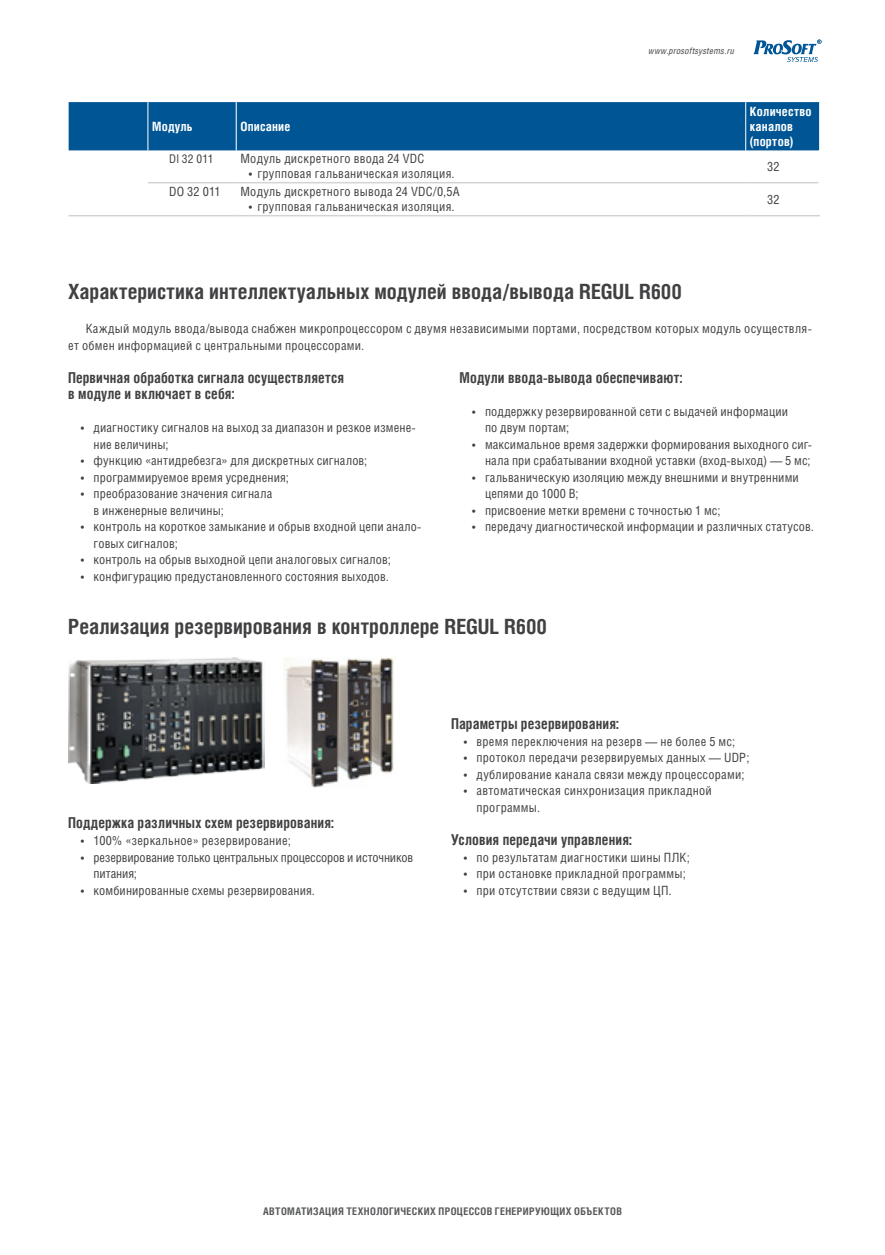
<style>
.page{position:relative;width:885px;height:1255px;background:#fff}
.page>*{position:absolute;margin:0;border:0;box-sizing:border-box;transform-origin:0 0}
.t1{font:700 21px "Helios Cond";color:#414042}
.t2{font:700 15px/16.5px "Helios Cond";letter-spacing:.01em;color:#414042;scale:.95 1}
.t3{font:12.75px/16.5px "Helios Cond";letter-spacing:.015em;color:#414042}
.t4{font:12.75px/16.5px "Helios Cond";letter-spacing:-.01em;color:#414042}
.t5{font:700 12.75px/15.3px "Helios Cond";letter-spacing:.015em;color:#fff}
.t6{font:12px "Helios Cond";letter-spacing:.015em;color:#414042}
.t7{font:700 10.5px "Helios Cond";letter-spacing:.035em;color:#58595b}
.t8{font:italic 9px "Helios Cond";letter-spacing:.025em;color:#414042}
</style>
<div class="page">
<img style="left:68px;top:657px;width:197px;height:126px">
<img style="left:283px;top:657px;width:113px;height:130px">
<div style="left:69px;top:102px;width:750px;height:48px;background:#005695"></div>
<hr style="left:147px;top:102px;width:1px;height:48px;background:#fff">
<hr style="left:236px;top:102px;width:1px;height:48px;background:#fff">
<hr style="left:745px;top:102px;width:1px;height:48px;background:#fff">
<hr style="left:69px;top:215px;width:79px;height:1px;background:#d1d3d4">
<hr style="left:236px;top:182px;width:509px;height:1px;background:#d1d3d4">
<hr style="left:236px;top:215px;width:509px;height:1px;background:#d1d3d4">
<hr style="left:148px;top:182px;width:88px;height:1px;background:#d1d3d4">
<hr style="left:148px;top:215px;width:88px;height:1px;background:#d1d3d4">
<hr style="left:745px;top:182px;width:73px;height:1px;background:#d1d3d4">
<hr style="left:745px;top:215px;width:74px;height:1px;background:#d1d3d4">
<svg style="left:753px;top:40px;width:68px;height:22px"></svg>
<p class="t5" style="left:152px;top:118px;width:42px">Модуль</p>
<p class="t5" style="left:240px;top:118px;width:51px">Описание</p>
<p class="t6" style="left:169px;top:151px;width:46px">DI 32 011</p>
<p class="t3" style="left:240px;top:150px;width:185px">Модуль дискретного ввода 24 VDC</p>
<p class="t3" style="left:249px;top:166px;width:207px">• групповая гальваническая изоляция.</p>
<p class="t3" style="left:169px;top:183px;width:53px">DO 32 011</p>
<p class="t3" style="left:240px;top:183px;width:221px">Модуль дискретного вывода 24 VDC/0,5А</p>
<p class="t3" style="left:249px;top:198px;width:207px">• групповая гальваническая изоляция.</p>
<p class="t8" style="left:648px;top:45px;width:87px">www.prosoftsystems.ru</p>
<p class="t5" style="left:749px;top:103px;width:63px">Количество каналов (портов)</p>
<p class="t3" style="left:766px;top:158px;width:14px">32</p>
<p class="t3" style="left:766px;top:191px;width:14px">32</p>
<h1 class="t1" style="left:68px;top:277px;width:615px">Характеристика интеллектуальных модулей ввода/вывода REGUL R600</h1>
<p class="t3" style="left:68px;top:320px;width:745px;text-indent:18px">Каждый модуль ввода/вывода снабжен микропроцессором с двумя независимыми портами, посредством которых модуль осуществля&shy;ет обмен информацией с центральными процессорами.</p>
<p class="t2" style="left:68px;top:369px;width:292px">Первичная обработка сигнала осуществляется в модуле и включает в себя:</p>
<p class="t3" style="left:94px;top:419px;width:324px;text-indent:-13px">• диагностику сигналов на выход за диапазон и резкое измене&shy;ние величины;</p>
<p class="t3" style="left:81px;top:452px;width:288px">• функцию «антидребезга» для дискретных сигналов;</p>
<p class="t3" style="left:81px;top:469px;width:209px">• программируемое время усреднения;</p>
<p class="t3" style="left:94px;top:485px;width:180px;text-indent:-13px">• преобразование значения сигнала в инженерные величины;</p>
<p class="t3" style="left:94px;top:518px;width:329px;text-indent:-13px">• контроль на короткое замыкание и обрыв входной цепи анало&shy;говых сигналов;</p>
<p class="t3" style="left:81px;top:551px;width:311px">• контроль на обрыв выходной цепи аналоговых сигналов;</p>
<p class="t3" style="left:81px;top:568px;width:309px">• конфигурацию предустановленного состояния выходов.</p>
<p class="t2" style="left:459px;top:369px;width:236px">Модули ввода-вывода обеспечивают:</p>
<p class="t3" style="left:485px;top:403px;width:304px;text-indent:-13px">• поддержку резервированной сети с выдачей информации по двум портам;</p>
<p class="t3" style="left:472px;top:436px;width:341px;text-align:right">• максимальное время задержки формирования выходного сиг&shy;нала при срабатывании входной уставки (вход-выход) — 5 мс;</p>
<p class="t3" style="left:485px;top:469px;width:315px;text-indent:-13px">• гальваническую изоляцию между внешними и внутренними цепями до 1000 В;</p>
<p class="t3" style="left:472px;top:502px;width:250px">• присвоение метки времени с точностью 1 мс;</p>
<p class="t3" style="left:472px;top:518px;width:343px">• передачу диагностической информации и различных статусов.</p>
<h1 class="t1" style="left:68px;top:612px;width:480px">Реализация резервирования в контроллере REGUL R600</h1>
<p class="t2" style="left:68px;top:814px;width:281px">Поддержка различных схем резервирования:</p>
<p class="t3" style="left:81px;top:832px;width:211px">• 100% «зеркальное» резервирование;</p>
<p class="t4" style="left:94px;top:848px;width:321px;text-indent:-13px">• резервирование только центральных процессоров и источников питания;</p>
<p class="t3" style="left:81px;top:881px;width:236px">• комбинированные схемы резервирования.</p>
<p class="t2" style="left:451px;top:715px;width:178px">Параметры резервирования:</p>
<p class="t3" style="left:463px;top:733px;width:273px">• время переключения на резерв — не более 5 мс;</p>
<p class="t3" style="left:463px;top:749px;width:287px">• протокол передачи резервируемых данных — UDP;</p>
<p class="t3" style="left:463px;top:766px;width:282px">• дублирование канала связи между процессорами;</p>
<p class="t3" style="left:476px;top:782px;width:237px;text-indent:-13px">• автоматическая синхронизация прикладной программы.</p>
<p class="t2" style="left:451px;top:831px;width:192px">Условия передачи управления:</p>
<p class="t3" style="left:463px;top:848px;width:227px">• по результатам диагностики шины ПЛК;</p>
<p class="t3" style="left:463px;top:865px;width:223px">• при остановке прикладной программы;</p>
<p class="t3" style="left:463px;top:881px;width:209px">• при отсутствии связи с ведущим ЦП.</p>
<p class="t7" style="left:263px;top:1204px;width:360px">АВТОМАТИЗАЦИЯ ТЕХНОЛОГИЧЕСКИХ ПРОЦЕССОВ ГЕНЕРИРУЮЩИХ ОБЪЕКТОВ</p>
</div>
